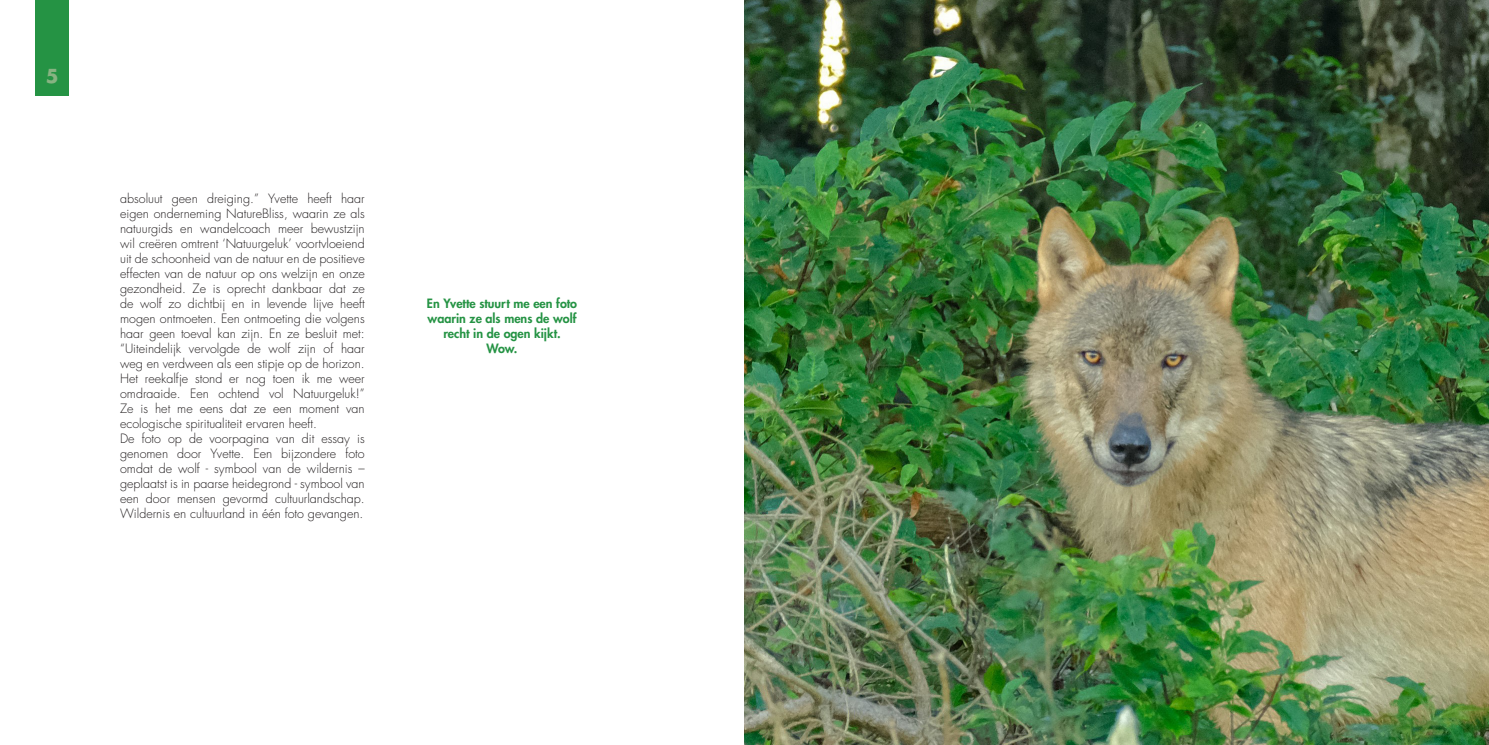
<style>
.page{position:relative;width:1489px;height:745px;background:#fff}
.page>*{position:absolute;margin:0;border:0;box-sizing:border-box;transform-origin:0 0}
.titel{font:700 18.75px "Futura Std";color:#87b382}
.No_Spacing{font:300 12.5px/15px "Futura Std";color:#231f20;text-align:justify}
.No_Spacing-2{font:800 12.5px "Futura Std";color:#259344}
</style>
<div class="page">
<img style="left:744px;top:0;width:744px;height:744px">
<div style="left:35px;top:0;width:34px;height:96px;background:#259344"></div>
<p class="titel" style="left:46px;top:63px;width:14px">5</p>
<p class="No_Spacing" style="left:120px;top:191px;width:246px">absoluut geen dreiging.” Yvette heeft haar eigen onderneming NatureBliss, waarin ze als natuurgids en wandelcoach meer bewustzijn wil creëren omtrent ‘Natuurgeluk’ voortvloeiend uit de schoonheid van de natuur en de positieve effecten van de natuur op ons welzijn en onze gezondheid. Ze is oprecht dankbaar dat ze de wolf zo dichtbij en in levende lijve heeft mogen ontmoeten. Een ontmoeting die volgens haar geen toeval kan zijn. En ze besluit met: “Uiteindelijk vervolgde de wolf zijn of haar weg en verdween als een stipje op de horizon.<br>Het reekalfje stond er nog toen ik me weer omdraaide. Een ochtend vol Natuurgeluk!” Ze is het me eens dat ze een moment van ecologische spiritualiteit ervaren heeft.</p>
<p class="No_Spacing" style="left:120px;top:431px;width:246px">De foto op de voorpagina van dit essay is genomen door Yvette. Een bijzondere foto omdat de wolf - symbool van de wildernis – geplaatst is in paarse heidegrond - symbool van een door mensen gevormd cultuurlandschap.<br>Wildernis en cultuurland in één foto gevangen.</p>
<p class="No_Spacing-2" style="left:427px;top:295px;width:152px">En Yvette stuurt me een foto</p>
<p class="No_Spacing-2" style="left:427px;top:310px;width:150px">waarin ze als mens de wolf</p>
<p class="No_Spacing-2" style="left:443px;top:325px;width:119px">recht in de ogen kijkt.</p>
<p class="No_Spacing-2" style="left:486px;top:340px;width:32px">Wow.</p>
</div>
